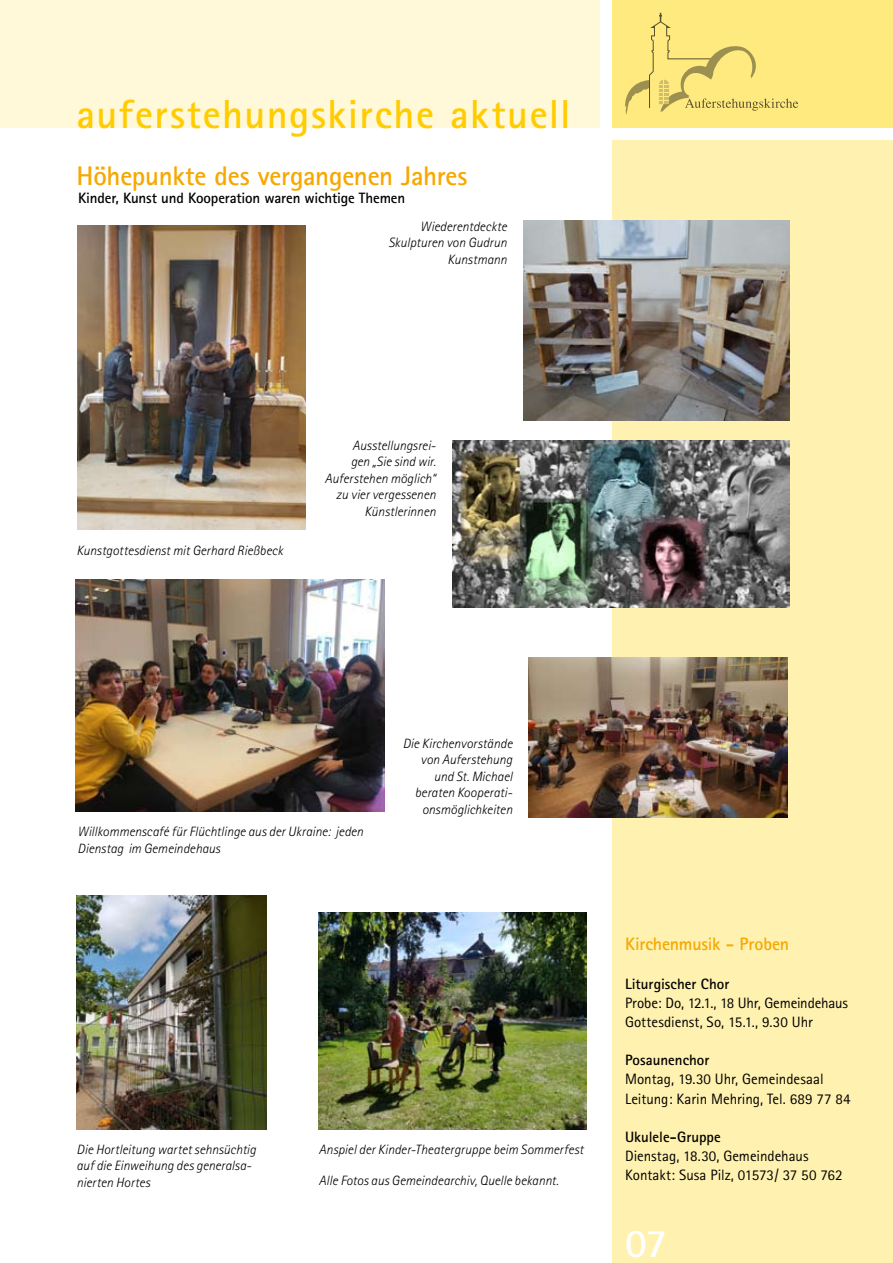
<style>
.page{position:relative;width:893px;height:1263px;background:#fff}
.page>*{position:absolute;margin:0;border:0;box-sizing:border-box;transform-origin:0 0}
.t1{font:700 40.5px "Rotis Sans Serif";letter-spacing:.035em;color:#fc0}
.t2{font:700 40.5px "Rotis Sans Serif";color:#fff}
.t3{font:700 27px "Rotis Sans Serif";letter-spacing:-.01em;color:#f6a800}
.t4{font:700 18px "Rotis Sans Serif";letter-spacing:-.01em;color:#f6a800}
.t5{font:15px/19.2px "Rotis Sans Serif";letter-spacing:-.005em;color:#000}
.t6{font:700 15px "Rotis Sans Serif";letter-spacing:-.005em;color:#000}
.t7{font:italic 300 13.5px/16.5px "Rotis Sans Serif";color:#000;text-align:right}
</style>
<div class="page">
<div style="left:612px;top:0;width:281px;height:128px;background:#ffea7f"></div>
<div style="left:0;top:0;width:600px;height:128px;background:#fff8d9"></div>
<div style="left:612px;top:140px;width:281px;height:1123px;background:#fff1af"></div>
<svg style="left:625px;top:13px;width:173px;height:102px"></svg>
<img style="left:78px;top:225px;width:228px;height:305px">
<img style="left:452px;top:440px;width:338px;height:167px">
<img style="left:523px;top:221px;width:266px;height:200px">
<img style="left:75px;top:579px;width:310px;height:232px">
<img style="left:528px;top:657px;width:260px;height:160px">
<img style="left:318px;top:912px;width:269px;height:217px">
<img style="left:77px;top:895px;width:189px;height:234px">
<h1 class="t1" style="left:77px;top:88px;width:496px">auferstehungskirche aktuell</h1>
<h2 class="t3" style="left:77px;top:159px;width:392px">Höhepunkte des vergangenen Jahres</h2>
<p class="t6" style="left:78px;top:189px;width:329px">Kinder, Kunst und Kooperation waren wichtige Themen</p>
<p class="t7" style="left:388px;top:218px;width:120px">Wiederentdeckte<br>Skulpturen von Gudrun<br>Kunstmann</p>
<p class="t7" style="left:77px;top:542px;width:208px">Kunstgottesdienst mit Gerhard Rießbeck</p>
<p class="t7" style="left:325px;top:437px;width:113px">Ausstellungsrei-<br>gen „Sie sind wir.<br>Auferstehen möglich“ zu vier vergessenen<br>Künstlerinnen</p>
<p class="t7" style="left:78px;top:823px;width:287px;text-align:left">Willkommenscafé für Flüchtlinge aus der Ukraine: jeden<br>Dienstag im Gemeindehaus</p>
<p class="t7" style="left:403px;top:735px;width:111px">Die Kirchenvorstände von Auferstehung und St. Michael beraten Kooperati&shy;onsmöglichkeiten</p>
<p class="t7" style="left:77px;top:1141px;width:181px;text-align:left">Die Hortleitung wartet sehnsüchtig auf die Einweihung des generalsa&shy;nierten Hortes</p>
<p class="t7" style="left:319px;top:1141px;width:266px">Anspiel der Kinder-Theatergruppe beim Sommerfest</p>
<p class="t7" style="left:319px;top:1172px;width:241px">Alle Fotos aus Gemeindearchiv, Quelle bekannt.</p>
<h3 class="t4" style="left:625px;top:933px;width:166px">Kirchenmusik - Proben</h3>
<p class="t6" style="left:625px;top:974px;width:106px">Liturgischer Chor</p>
<p class="t5" style="left:625px;top:993px;width:224px">Probe: Do, 12.1., 18 Uhr, Gemeindehaus<br>Gottesdienst, So, 15.1., 9.30 Uhr</p>
<p class="t6" style="left:625px;top:1051px;width:86px">Posaunenchor</p>
<p class="t5" style="left:625px;top:1069px;width:227px">Montag, 19.30 Uhr, Gemeindesaal<br>Leitung: Karin Mehring, Tel. 689 77 84</p>
<p class="t6" style="left:625px;top:1127px;width:97px">Ukulele-Gruppe</p>
<p class="t5" style="left:625px;top:1146px;width:219px">Dienstag, 18.30, Gemeindehaus<br>Kontakt: Susa Pilz, 01573/ 37 50 762</p>
<h1 class="t2" style="left:625px;top:1217px;width:43px">07</h1>
</div>
